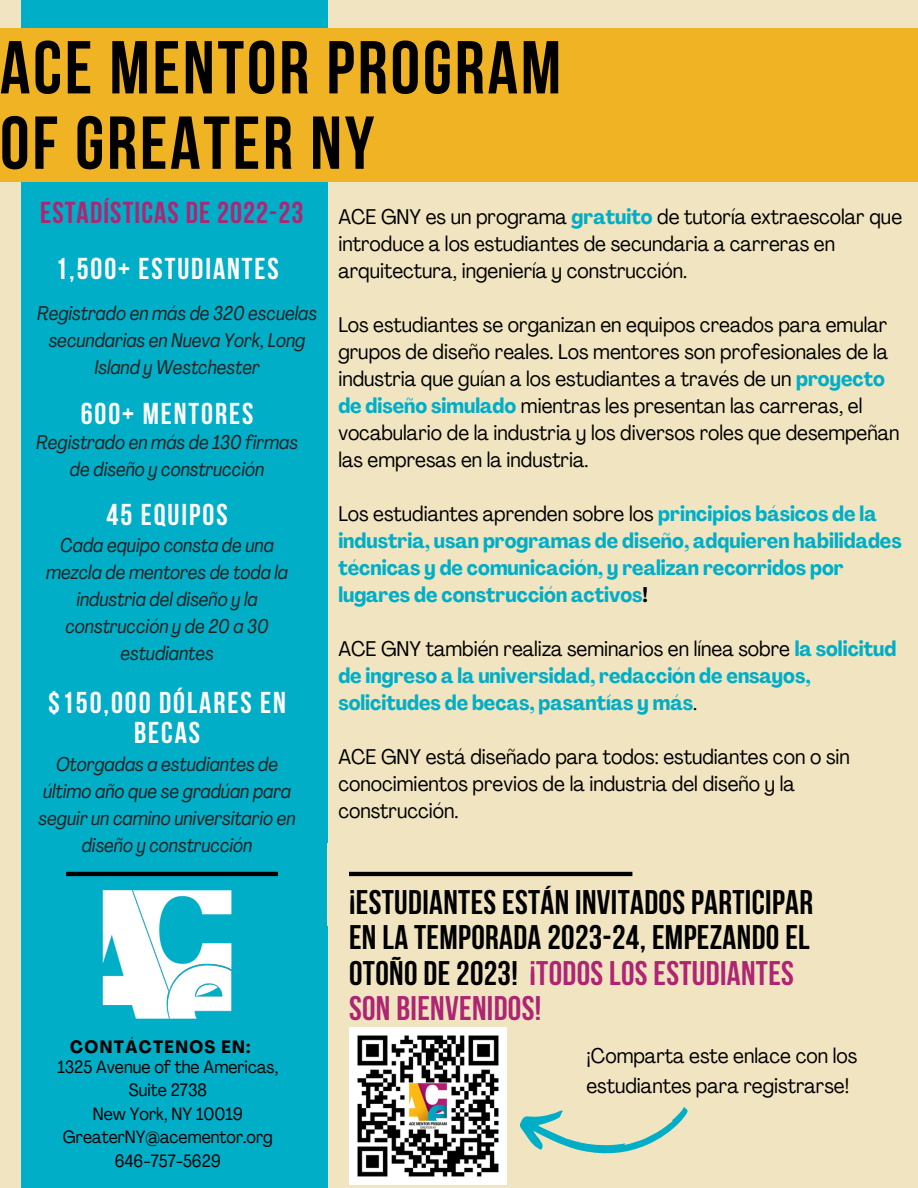
<style>
.page{position:relative;width:918px;height:1188px;background:#f1e5c1}
.page>*{position:absolute;margin:0;border:0;box-sizing:border-box;transform-origin:0 0}
.t1{font:700 74.7px "Bebas Neue";letter-spacing:.035em;color:#000}
.t2{font:700 34.05px/35.4px "Bebas Neue";letter-spacing:.01em;color:#000}
.t3{font:700 30.15px "Bebas Neue";letter-spacing:.035em;color:#ae2573}
.t4{font:700 30px/30.3px "Bebas Neue";letter-spacing:.065em;color:#fff;text-align:center}
.t5{font:condensed 21px/27px "Agrandir";color:#000}
.t6{font:700 condensed 21px/27px "Agrandir";color:#00aec7}
.t7{font:italic condensed 19.65px/27px "Agrandir";color:#222;text-align:center}
.t8{font:condensed 17.7px/23.7px "Agrandir";color:#000;text-align:center}
.t9{font:700 condensed 17.7px "Agrandir";letter-spacing:.08em;color:#000}
.s1{font-weight:700;color:#00aec7}
.s2{font-weight:400;color:#000}
.s3{color:#000}
.s4{color:#ae2573}
</style>
<div class="page">
<div style="left:21px;top:0;width:307px;height:1188px;background:#00aec7"></div>
<hr style="left:66px;top:872px;width:566px;height:4px;background:#000">
<img style="left:102px;top:890px;width:130px;height:129px">
<div style="left:278px;top:828px;width:49px;height:116px;background:#00aec7"></div>
<div style="left:328px;top:843px;width:21px;height:83px;background:#f1e5c1"></div>
<div style="left:0;top:29px;width:918px;height:153px;background:#f0b323"></div>
<img style="left:349px;top:1027px;width:158px;height:158px">
<svg style="left:519px;top:1107px;width:169px;height:47px"></svg>
<p class="t1" style="left:0;top:37px;width:563px">ACE MENTOR PROGRAM</p>
<p class="t1" style="left:0;top:113px;width:376px">OF GREATER NY</p>
<p class="t3" style="left:40px;top:200px;width:265px">ESTADÍSTICAS DE 2022-23</p>
<p class="t4" style="left:55px;top:257px;width:225px">1,500+ ESTUDIANTES</p>
<p class="t7" style="left:37px;top:301px;width:281px">Registrado en más de 320 escuelas secundarias en Nueva York, Long<br>Island y Westchester</p>
<p class="t4" style="left:81px;top:401px;width:174px">600+ MENTORES</p>
<p class="t7" style="left:36px;top:430px;width:263px">Registrado en más de 130 firmas de diseño y construcción</p>
<p class="t4" style="left:107px;top:502px;width:123px">45 EQUIPOS</p>
<p class="t7" style="left:46px;top:534px;width:244px">Cada equipo consta de una mezcla de mentores de toda la industria del diseño y la construcción y de 20 a 30 estudiantes</p>
<p class="t4" style="left:48px;top:690px;width:239px">$150,000 DÓLARES EN<br>BECAS</p>
<p class="t7" style="left:39px;top:753px;width:258px">Otorgadas a estudiantes de último año que se gradúan para seguir un camino universitario en diseño y construcción</p>
<p class="t9" style="left:70px;top:1039px;width:182px">CONTÁCTENOS EN:</p>
<p class="t8" style="left:57px;top:1056px;width:222px">1325 Avenue of the Americas,<br>Suite 2738</p>
<p class="t8" style="left:93px;top:1104px;width:152px">New York, NY 10019</p>
<p class="t8" style="left:63px;top:1127px;width:211px">GreaterNY@acementor.org</p>
<p class="t8" style="left:115px;top:1151px;width:108px">646-757-5629</p>
<p class="t5" style="left:338px;top:205px;width:565px">ACE GNY es un programa <span class="s1">gratuito</span> de tutoría extraescolar que introduce a los estudiantes de secundaria a carreras en arquitectura, ingeniería y construcción.</p>
<p class="t5" style="left:338px;top:313px;width:563px">Los estudiantes se organizan en equipos creados para emular grupos de diseño reales. Los mentores son profesionales de la industria que guían a los estudiantes a través de un <span class="s1">proyecto de diseño simulado</span> mientras les presentan las carreras, el vocabulario de la industria y los diversos roles que desempeñan las empresas en la industria.</p>
<p class="t6" style="left:338px;top:502px;width:565px"><span class="s2">Los estudiantes aprenden sobre los</span> principios básicos de la industria, usan programas de diseño, adquieren habilidades técnicas y de comunicación, y realizan recorridos por lugares de construcción activos<span class="s3">!</span></p>
<p class="t6" style="left:338px;top:637px;width:560px"><span class="s2">ACE GNY también realiza seminarios en línea sobre</span> la solicitud de ingreso a la universidad, redacción de ensayos, solicitudes de becas, pasantías y más<span class="s2">.</span></p>
<p class="t5" style="left:338px;top:745px;width:513px">ACE GNY está diseñado para todos: estudiantes con o sin conocimientos previos de la industria del diseño y la construcción.</p>
<p class="t2" style="left:349px;top:888px;width:465px">¡ESTUDIANTES ESTÁN INVITADOS PARTICIPAR EN LA TEMPORADA 2023-24, EMPEZANDO EL OTOÑO DE 2023! <span class="s4">¡TODOS LOS ESTUDIANTES SON BIENVENIDOS!</span></p>
<p class="t5" style="left:586px;top:1043px;width:272px;line-height:29.2px">¡Comparta este enlace con los estudiantes para registrarse!</p>
</div>
